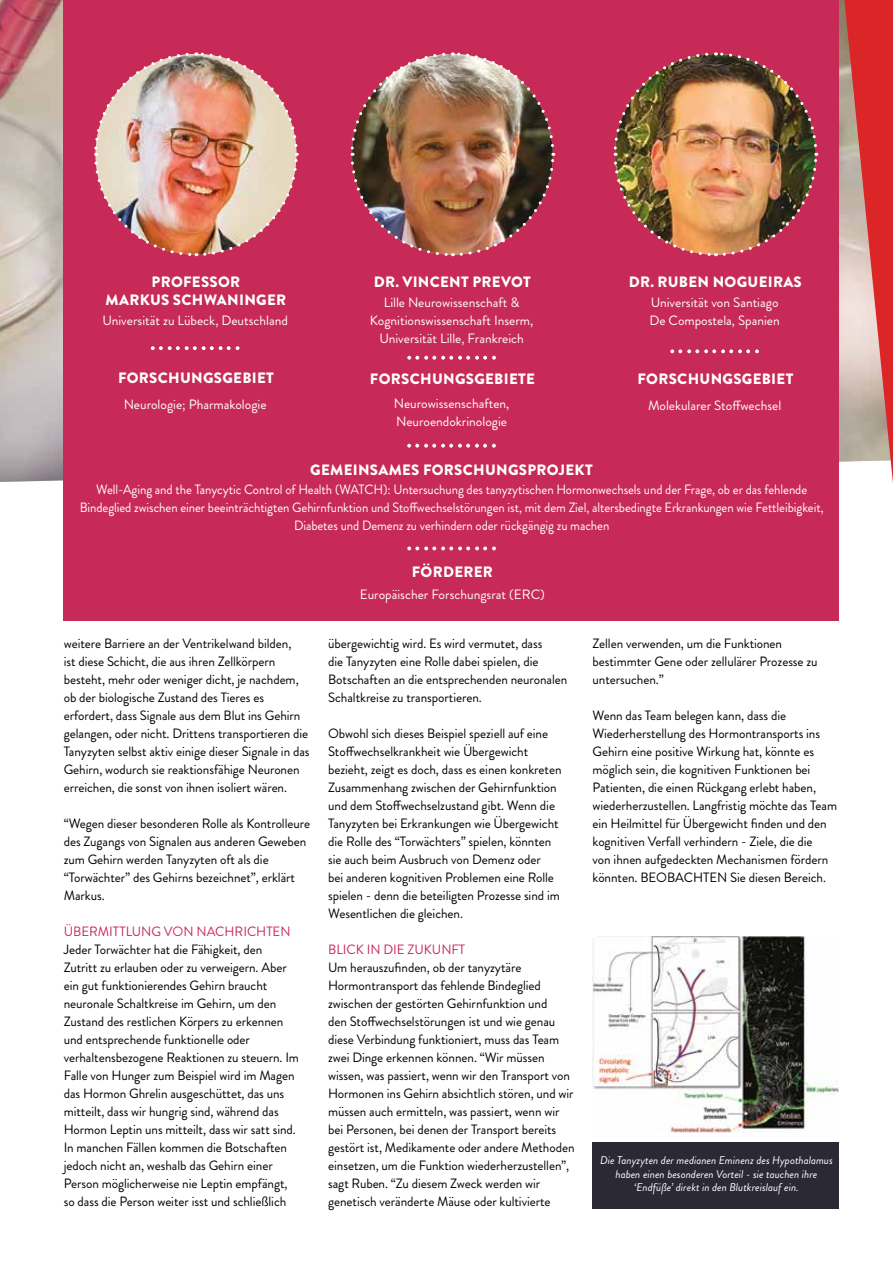
<style>
.page{position:relative;width:893px;height:1263px;background:#fff}
.page>*{position:absolute;margin:0;border:0;box-sizing:border-box;transform-origin:0 0}
.t1{font:900 15px/18px "Brandon Grotesque";letter-spacing:.02em;color:#fff;text-align:center}
.t2{font:13.5px/18px "Brandon Grotesque";letter-spacing:-.005em;color:#000}
.t3{font:13.5px/18px "Brandon Grotesque";letter-spacing:-.005em;color:#fff;text-align:center;scale:.95 1}
.t4{font:13.5px/18px "Brandon Grotesque";letter-spacing:-.005em;color:#fff}
.t5{font:13.5px "Brandon Grotesque";letter-spacing:-.005em;color:#c82a57}
.t6{font:italic 11.25px/13.5px "Brandon Grotesque";color:#fff;text-align:center}
</style>
<div class="page">
<img style="left:0;top:0;width:844px;height:482px">
<div style="left:64px;top:0;width:775px;height:621px;background:#c82a57"></div>
<img style="left:350px;top:52px;width:206px;height:205px">
<svg style="left:407px;top:356px;width:89px;height:4px"></svg>
<img style="left:613px;top:52px;width:206px;height:205px">
<svg style="left:670px;top:349px;width:89px;height:4px"></svg>
<img style="left:94px;top:52px;width:205px;height:205px">
<svg style="left:151px;top:346px;width:88px;height:4px"></svg>
<svg style="left:407px;top:444px;width:89px;height:4px"></svg>
<svg style="left:407px;top:546px;width:89px;height:4px"></svg>
<svg style="left:844px;top:0;width:49px;height:483px;background:#d67570"></svg>
<div style="left:593px;top:1142px;width:246px;height:67px;background:#2b2934"></div>
<img style="left:593px;top:936px;width:246px;height:196px">
<p class="t1" style="left:106px;top:273px;width:182px">PROFESSOR<br>MARKUS SCHWANINGER</p>
<p class="t4" style="left:102px;top:311px;width:187px">Universität zu Lübeck, Deutschland</p>
<p class="t1" style="left:374px;top:273px;width:158px">DR. VINCENT PREVOT</p>
<p class="t4" style="left:370px;top:294px;width:165px;text-align:center">Lille Neurowissenschaft &amp;<br>Kognitionswissenschaft Inserm,<br>Universität Lille, Frankreich</p>
<p class="t1" style="left:629px;top:273px;width:174px">DR. RUBEN NOGUEIRAS</p>
<p class="t4" style="left:649px;top:294px;width:132px">Universität von Santiago<br>De Compostela, Spanien</p>
<p class="t1" style="left:118px;top:369px;width:157px">FORSCHUNGSGEBIET</p>
<p class="t1" style="left:370px;top:370px;width:166px">FORSCHUNGSGEBIETE</p>
<p class="t1" style="left:637px;top:370px;width:157px">FORSCHUNGSGEBIET</p>
<p class="t4" style="left:124px;top:396px;width:144px">Neurologie; Pharmakologie</p>
<p class="t4" style="left:394px;top:395px;width:117px">Neurowissenschaften,<br>Neuroendokrinologie</p>
<p class="t4" style="left:648px;top:397px;width:135px">Molekularer Stoffwechsel</p>
<p class="t1" style="left:310px;top:461px;width:284px">GEMEINSAMES FORSCHUNGSPROJEKT</p>
<p class="t3" style="left:80px;top:481px;width:784px">Well-Aging and the Tanycytic Control of Health (WATCH): Untersuchung des tanyzytischen Hormonwechsels und der Frage, ob er das fehlende<br>Bindeglied zwischen einer beeinträchtigten Gehirnfunktion und Stoffwechselstörungen ist, mit dem Ziel, altersbedingte Erkrankungen wie Fettleibigkeit,<br>Diabetes und Demenz zu verhindern oder rückgängig zu machen</p>
<p class="t1" style="left:412px;top:563px;width:83px">FÖRDERER</p>
<p class="t2" style="left:64px;top:635px;width:247px">weitere Barriere an der Ventrikelwand bilden,<br>ist diese Schicht, die aus ihren Zellkörpern besteht, mehr oder weniger dicht, je nachdem, ob der biologische Zustand des Tieres es erfordert, dass Signale aus dem Blut ins Gehirn gelangen, oder nicht. Drittens transportieren die Tanyzyten selbst aktiv einige dieser Signale in das Gehirn, wodurch sie reaktionsfähige Neuronen erreichen, die sonst von ihnen isoliert wären.</p>
<p class="t2" style="left:64px;top:815px;width:248px">“Wegen dieser besonderen Rolle als Kontrolleure des Zugangs von Signalen aus anderen Geweben zum Gehirn werden Tanyzyten oft als die “Torwächter” des Gehirns bezeichnet”, erklärt Markus.</p>
<p class="t5" style="left:64px;top:922px;width:228px">ÜBERMITTLUNG VON NACHRICHTEN</p>
<p class="t2" style="left:64px;top:941px;width:237px">Jeder Torwächter hat die Fähigkeit, den Zutritt zu erlauben oder zu verweigern. Aber ein gut funktionierendes Gehirn braucht neuronale Schaltkreise im Gehirn, um den Zustand des restlichen Körpers zu erkennen und entsprechende funktionelle oder verhaltensbezogene Reaktionen zu steuern. Im Falle von Hunger zum Beispiel wird im Magen das Hormon Ghrelin ausgeschüttet, das uns mitteilt, dass wir hungrig sind, während das Hormon Leptin uns mitteilt, dass wir satt sind.<br>In manchen Fällen kommen die Botschaften jedoch nicht an, weshalb das Gehirn einer Person möglicherweise nie Leptin empfängt, so dass die Person weiter isst und schließlich</p>
<p class="t4" style="left:360px;top:586px;width:186px">Europäischer Forschungsrat (ERC)</p>
<p class="t2" style="left:328px;top:634px;width:241px">übergewichtig wird. Es wird vermutet, dass<br>die Tanyzyten eine Rolle dabei spielen, die Botschaften an die entsprechenden neuronalen Schaltkreise zu transportieren.</p>
<p class="t2" style="left:328px;top:724px;width:235px">Obwohl sich dieses Beispiel speziell auf eine Stoffwechselkrankheit wie Übergewicht bezieht, zeigt es doch, dass es einen konkreten Zusammenhang zwischen der Gehirnfunktion und dem Stoffwechselzustand gibt. Wenn die Tanyzyten bei Erkrankungen wie Übergewicht die Rolle des “Torwächters” spielen, könnten sie auch beim Ausbruch von Demenz oder<br>bei anderen kognitiven Problemen eine Rolle spielen - denn die beteiligten Prozesse sind im Wesentlichen die gleichen.</p>
<p class="t5" style="left:328px;top:940px;width:139px">BLICK IN DIE ZUKUNFT</p>
<p class="t2" style="left:328px;top:958px;width:248px">Um herauszufinden, ob der tanyzytäre Hormontransport das fehlende Bindeglied zwischen der gestörten Gehirnfunktion und<br>den Stoffwechselstörungen ist und wie genau diese Verbindung funktioniert, muss das Team zwei Dinge erkennen können. “Wir müssen wissen, was passiert, wenn wir den Transport von Hormonen ins Gehirn absichtlich stören, und wir müssen auch ermitteln, was passiert, wenn wir bei Personen, bei denen der Transport bereits gestört ist, Medikamente oder andere Methoden einsetzen, um die Funktion wiederherzustellen”, sagt Ruben. “Zu diesem Zweck werden wir genetisch veränderte Mäuse oder kultivierte</p>
<p class="t2" style="left:593px;top:635px;width:227px">Zellen verwenden, um die Funktionen bestimmter Gene oder zellulärer Prozesse zu untersuchen.”</p>
<p class="t2" style="left:593px;top:707px;width:246px">Wenn das Team belegen kann, dass die Wiederherstellung des Hormontransports ins Gehirn eine positive Wirkung hat, könnte es möglich sein, die kognitiven Funktionen bei Patienten, die einen Rückgang erlebt haben, wiederherzustellen. Langfristig möchte das Team ein Heilmittel für Übergewicht finden und den kognitiven Verfall verhindern - Ziele, die die<br>von ihnen aufgedeckten Mechanismen fördern könnten. BEOBACHTEN Sie diesen Bereich.</p>
<p class="t6" style="left:600px;top:1154px;width:234px">Die Tanyzyten der medianen Eminenz des Hypothalamus haben einen besonderen Vorteil - sie tauchen ihre ‘Endfüße’ direkt in den Blutkreislauf ein.</p>
</div>
